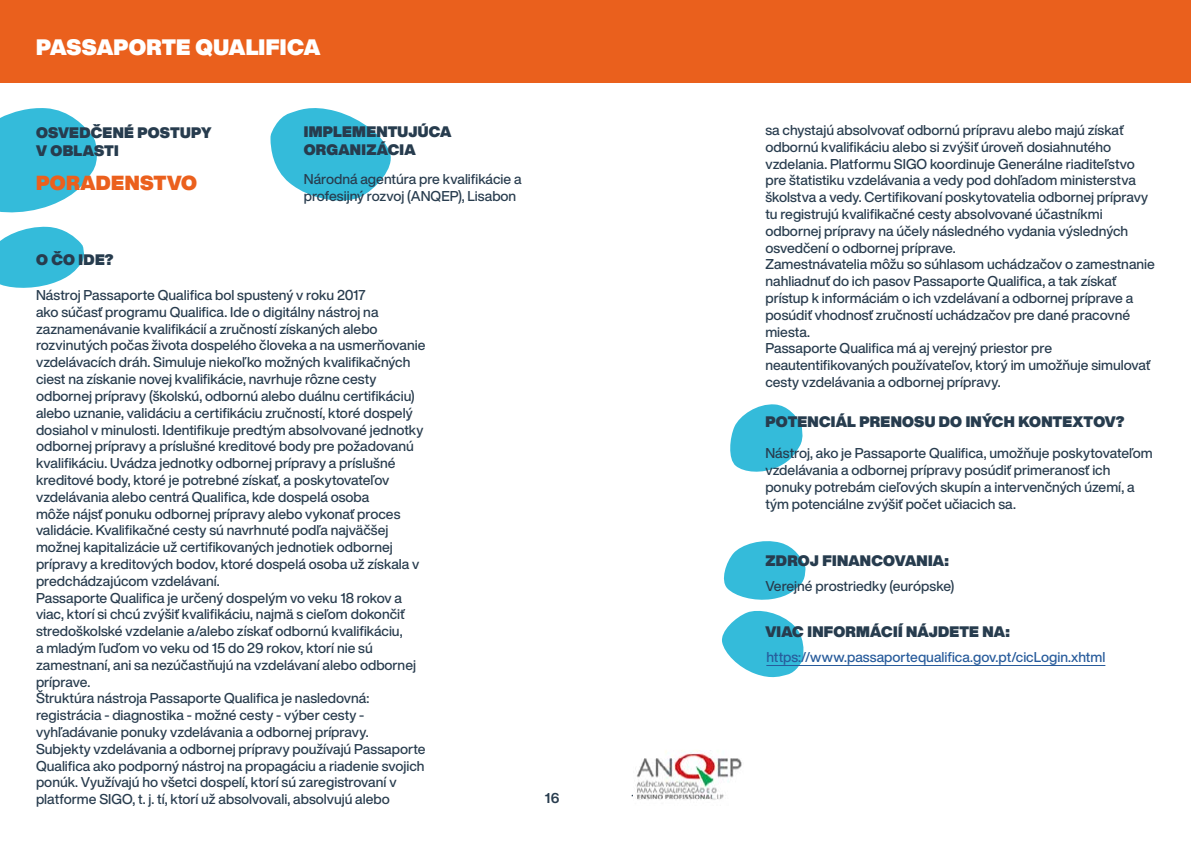
<style>
.page{position:relative;width:1191px;height:842px;background:#fff}
.page>*{position:absolute;margin:0;border:0;box-sizing:border-box;transform-origin:0 0}
.t1{font:900 expanded 22px "Helvetica Now Display";letter-spacing:.005em;color:#fff}
.t2{font:900 expanded 20px "Helvetica Now Display";letter-spacing:.015em;color:#eb601d}
.t3{font:900 expanded 15px/18px "Helvetica Now Display";letter-spacing:.015em;color:#273c4e}
.t4{font:500 14px/16.8px "Helvetica Now Display";color:#283c4e}
.t5{font:500 14px "Helvetica Now Display";color:#275b9b}
.t6{font:700 14px "Helvetica Now Display";color:#283c4e}
</style>
<div class="page">
<svg style="left:730px;top:404px;width:73px;height:68px"></svg>
<svg style="left:723px;top:541px;width:83px;height:59px"></svg>
<svg style="left:722px;top:610px;width:82px;height:68px"></svg>
<div style="left:0;top:0;width:1191px;height:82px;background:#ea601d"></div>
<hr style="left:766px;top:665px;width:339px;height:1px;background:#275b9b">
<img style="left:636px;top:750px;width:106px;height:50px">
<svg style="left:0;top:108px;width:97px;height:105px"></svg>
<svg style="left:270px;top:108px;width:121px;height:93px"></svg>
<svg style="left:0;top:226px;width:84px;height:62px"></svg>
<h1 class="t1" style="left:36px;top:32px;width:286px">PASSAPORTE QUALIFICA</h1>
<p class="t3" style="left:36px;top:124px;width:177px">OSVEDČENÉ POSTUPY<br>V OBLASTI</p>
<h2 class="t2" style="left:36px;top:168px;width:163px">PORADENSTVO</h2>
<p class="t3" style="left:36px;top:250px;width:79px">O ČO IDE?</p>
<p class="t3" style="left:304px;top:123px;width:149px">IMPLEMENTUJÚCA<br>ORGANIZÁCIA</p>
<p class="t4" style="left:304px;top:171px;width:219px">Národná agentúra pre kvalifikácie a profesijný rozvoj (ANQEP), Lisabon</p>
<p class="t4" style="left:36px;top:287px;width:391px">Nástroj Passaporte Qualifica bol spustený v roku 2017<br>ako súčasť programu Qualifica. Ide o digitálny nástroj na zaznamenávanie kvalifikácií a zručností získaných alebo rozvinutých počas života dospelého človeka a na usmerňovanie vzdelávacích dráh. Simuluje niekoľko možných kvalifikačných ciest na získanie novej kvalifikácie, navrhuje rôzne cesty odbornej prípravy (školskú, odbornú alebo duálnu certifikáciu) alebo uznanie, validáciu a certifikáciu zručností, ktoré dospelý dosiahol v minulosti. Identifikuje predtým absolvované jednotky odbornej prípravy a príslušné kreditové body pre požadovanú kvalifikáciu. Uvádza jednotky odbornej prípravy a príslušné kreditové body, ktoré je potrebné získať, a poskytovateľov vzdelávania alebo centrá Qualifica, kde dospelá osoba<br>môže nájsť ponuku odbornej prípravy alebo vykonať proces validácie. Kvalifikačné cesty sú navrhnuté podľa najväčšej možnej kapitalizácie už certifikovaných jednotiek odbornej prípravy a kreditových bodov, ktoré dospelá osoba už získala v predchádzajúcom vzdelávaní.<br>Passaporte Qualifica je určený dospelým vo veku 18 rokov a viac, ktorí si chcú zvýšiť kvalifikáciu, najmä s cieľom dokončiť stredoškolské vzdelanie a/alebo získať odbornú kvalifikáciu,<br>a mladým ľuďom vo veku od 15 do 29 rokov, ktorí nie sú zamestnaní, ani sa nezúčastňujú na vzdelávaní alebo odbornej príprave.<br>Štruktúra nástroja Passaporte Qualifica je nasledovná: registrácia - diagnostika - možné cesty - výber cesty - vyhľadávanie ponuky vzdelávania a odbornej prípravy.<br>Subjekty vzdelávania a odbornej prípravy používajú Passaporte Qualifica ako podporný nástroj na propagáciu a riadenie svojich ponúk. Využívajú ho všetci dospelí, ktorí sú zaregistrovaní v platforme SIGO, t. j. tí, ktorí už absolvovali, absolvujú alebo</p>
<p class="t6" style="left:545px;top:788px;width:16px">16</p>
<p class="t6" style="left:631px;top:788px;width:14px">17</p>
<p class="t4" style="left:765px;top:122px;width:391px">sa chystajú absolvovať odbornú prípravu alebo majú získať odbornú kvalifikáciu alebo si zvýšiť úroveň dosiahnutého vzdelania. Platformu SIGO koordinuje Generálne riaditeľstvo pre štatistiku vzdelávania a vedy pod dohľadom ministerstva školstva a vedy. Certifikovaní poskytovatelia odbornej prípravy tu registrujú kvalifikačné cesty absolvované účastníkmi odbornej prípravy na účely následného vydania výsledných osvedčení o odbornej príprave.<br>Zamestnávatelia môžu so súhlasom uchádzačov o zamestnanie nahliadnuť do ich pasov Passaporte Qualifica, a tak získať prístup k informáciám o ich vzdelávaní a odbornej príprave a posúdiť vhodnosť zručností uchádzačov pre dané pracovné miesta.<br>Passaporte Qualifica má aj verejný priestor pre neautentifikovaných používateľov, ktorý im umožňuje simulovať cesty vzdelávania a odbornej prípravy.</p>
<p class="t3" style="left:765px;top:413px;width:360px">POTENCIÁL PRENOSU DO INÝCH KONTEXTOV?</p>
<p class="t4" style="left:765px;top:445px;width:389px">Nástroj, ako je Passaporte Qualifica, umožňuje poskytovateľom vzdelávania a odbornej prípravy posúdiť primeranosť ich ponuky potrebám cieľových skupín a intervenčných území, a tým potenciálne zvýšiť počet učiacich sa.</p>
<p class="t3" style="left:765px;top:551px;width:185px">ZDROJ FINANCOVANIA:</p>
<p class="t4" style="left:765px;top:577px;width:191px">Verejné prostriedky (európske)</p>
<p class="t3" style="left:765px;top:622px;width:246px">VIAC INFORMÁCIÍ NÁJDETE NA:</p>
<p class="t5" style="left:766px;top:647px;width:340px">https://www.passaportequalifica.gov.pt/cicLogin.xhtml</p>
</div>
